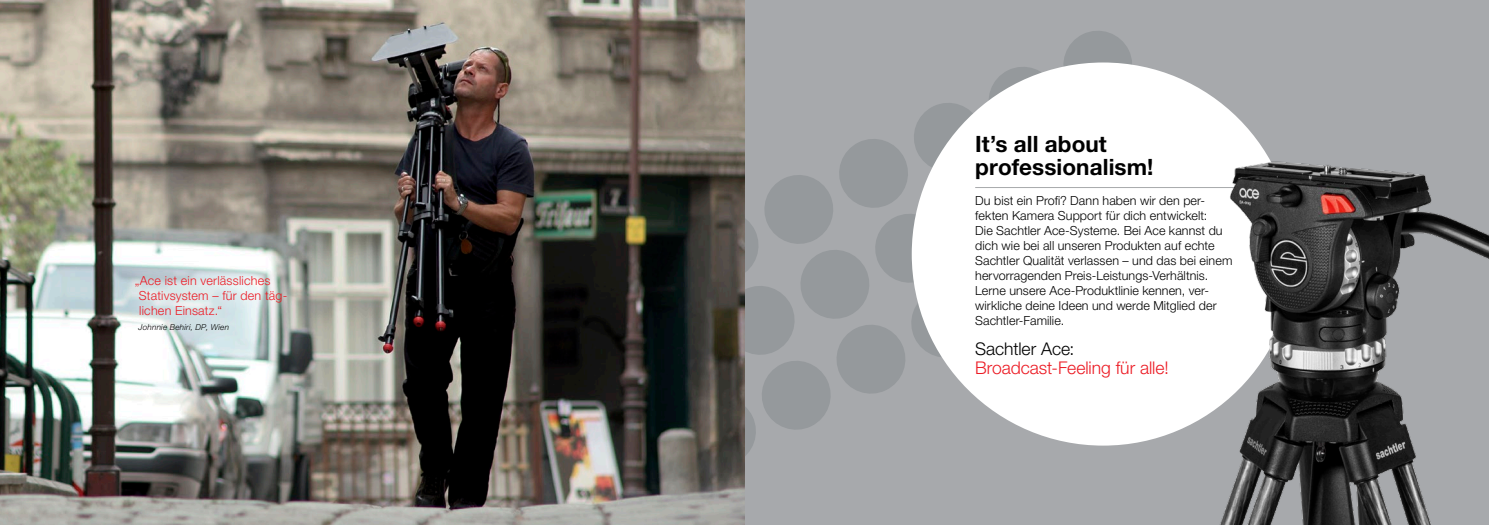
<style>
.page{position:relative;width:1489px;height:525px;background:#fff}
.page>*{position:absolute;margin:0;border:0;box-sizing:border-box;transform-origin:0 0}
.t1{font:700 22.5px/22.5px "Helvetica Neue LT Pro";letter-spacing:.005em;color:#000}
.t2{font:300 17.5px "Helvetica Neue LT Pro";color:#ec1b24}
.t3{font:300 17.5px "Helvetica Neue LT Pro";color:#000}
.t4{font:300 12.5px/15px "Helvetica Neue LT Pro";letter-spacing:.005em;color:#000}
.t5{font:300 12.5px/15px "Helvetica Neue LT Pro";letter-spacing:.015em;color:#ec1b24}
.t6{font:italic 300 8.12px "Helvetica Neue LT Pro";letter-spacing:.03em;color:#000}
</style>
<div class="page">
<div style="left:744px;top:0;width:744px;height:524px;background:#a7a9ac"></div>
<svg style="left:744px;top:29px;width:399px;height:471px"></svg>
<img style="left:0;top:0;width:744px;height:524px">
<div style="left:120px;top:260px;width:181px;height:87px;background:#fff;opacity:.4"></div>
<div style="left:911px;top:62px;width:383px;height:383px;background:#fff;border-radius:50%"></div>
<hr style="left:975px;top:187px;width:329px;height:1px;background:#a7a9ac">
<img style="left:1143px;top:66px;width:345px;height:458px">
<p class="t5" style="left:139px;top:273px;width:150px;text-indent:-4px">„Ace ist ein verlässliches<br>Stativsystem – für den täg&shy;lichen Einsatz.“</p>
<p class="t6" style="left:138px;top:322px;width:92px">Johnnie Behiri, DP, Wien</p>
<h1 class="t1" style="left:975px;top:132px;width:180px">It’s all about professionalism!</h1>
<p class="t4" style="left:975px;top:192px;width:259px">Du bist ein Profi? Dann haben wir den per&shy;fekten Kamera Support für dich entwickelt:<br>Die Sachtler Ace-Systeme. Bei Ace kannst du dich wie bei all unseren Produkten auf echte Sachtler Qualität verlassen – und das bei einem hervorragenden Preis-Leistungs-Verhältnis.<br>Lerne unsere Ace-Produktlinie kennen, ver&shy;wirkliche deine Ideen und werde Mitglied der Sachtler-Familie.</p>
<h2 class="t3" style="left:975px;top:338px;width:101px">Sachtler Ace:</h2>
<h2 class="t2" style="left:975px;top:356px;width:195px">Broadcast-Feeling für alle!</h2>
</div>
